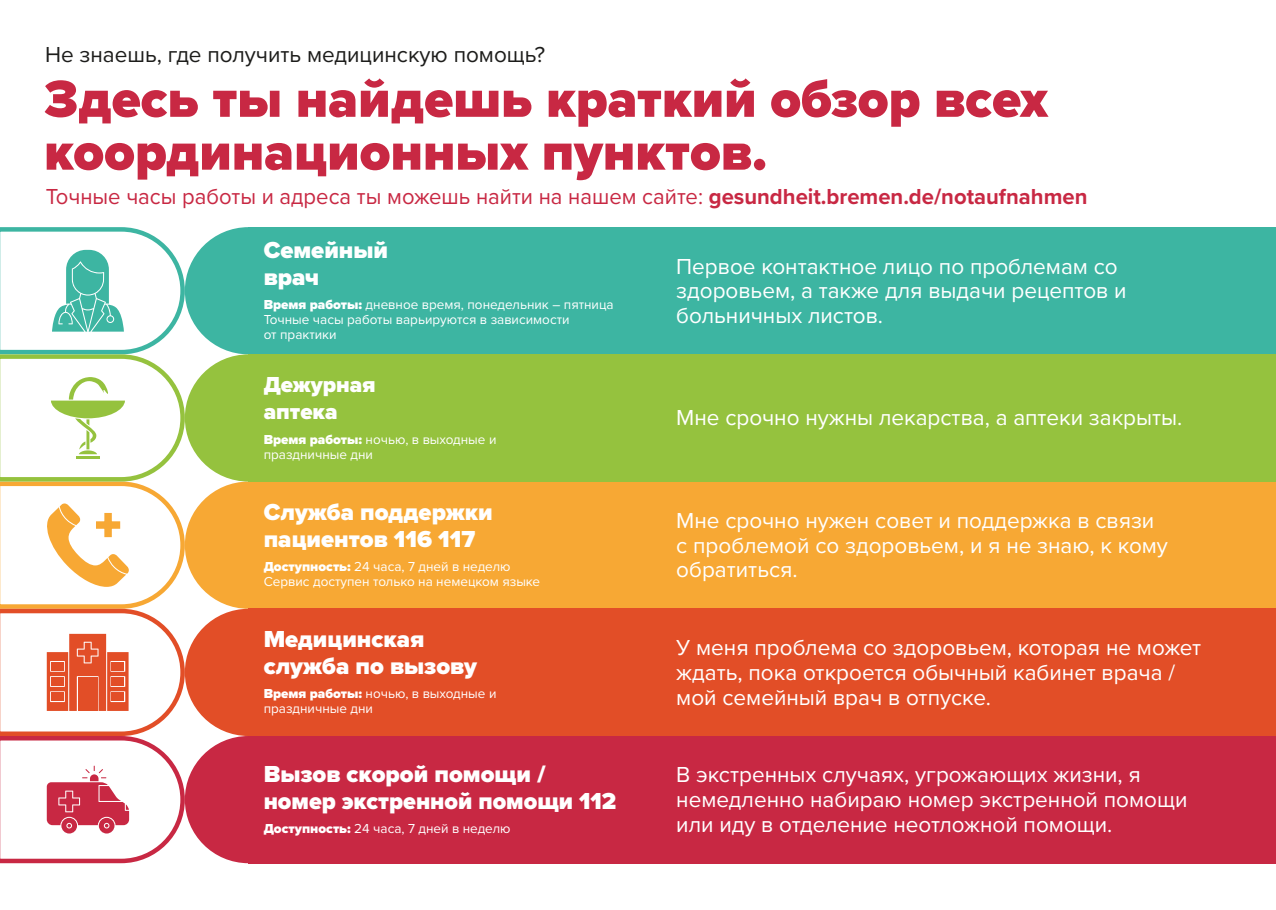
<style>
.page{position:relative;width:1276px;height:910px;background:#fff}
.page>*{position:absolute;margin:0;border:0;box-sizing:border-box;transform-origin:0 0}
.t1{font:900 54px/52.8px "Proxima Nova";color:#c82843}
.t2{font:900 24px/26.5px "Proxima Nova";color:#fff}
.t3{font:22.5px/24.8px "Proxima Nova";color:#fff}
.t4{font:22.5px "Proxima Nova";color:#c82843}
.t5{font:22.5px "Proxima Nova";color:#1d1d1b}
.t6{font:900 22.5px/26.5px "Proxima Nova";color:#fff}
.t7{font:13.5px/15px "Proxima Nova";color:#fff}
.s1{font-weight:700}
.s2{font-weight:900}
</style>
<div class="page">
<div style="left:185px;top:227px;width:127px;height:127px;background:#3db5a2;border-radius:50%"></div>
<div style="left:248px;top:227px;width:1028px;height:127px;background:#3db5a2"></div>
<div style="left:185px;top:482px;width:127px;height:127px;background:#f7a834;border-radius:50%"></div>
<div style="left:248px;top:482px;width:1028px;height:127px;background:#f7a834"></div>
<div style="left:185px;top:609px;width:127px;height:127px;background:#e24e27;border-radius:50%"></div>
<div style="left:248px;top:609px;width:1028px;height:127px;background:#e24e27"></div>
<div style="left:185px;top:736px;width:127px;height:127px;background:#c82843;border-radius:50%"></div>
<div style="left:248px;top:736px;width:1028px;height:127px;background:#c82843"></div>
<div style="left:185px;top:354px;width:127px;height:128px;background:#95c23e;border-radius:50%"></div>
<div style="left:248px;top:354px;width:1028px;height:128px;background:#95c23e"></div>
<svg style="left:0;top:227px;width:187px;height:637px"></svg>
<p class="t5" style="left:45px;top:38px;width:502px">Не знаешь, где получить медицинскую помощь?</p>
<p class="t1" style="left:44px;top:72px;width:1005px">Здесь ты найдешь краткий обзор всех координационных пунктов.</p>
<p class="t4" style="left:46px;top:180px;width:1043px">Точные часы работы и адреса ты можешь найти на нашем сайте: <span class="s1">gesundheit.bremen.de/notaufnahmen</span></p>
<p class="t2" style="left:264px;top:237px;width:126px">Семейный врач</p>
<p class="t7" style="left:264px;top:297px;width:351px"><span class="s2">Время работы:</span> дневное время, понедельник – пятница<br>Точные часы работы варьируются в зависимости<br>от практики</p>
<p class="t6" style="left:264px;top:371px;width:113px">Дежурная аптека</p>
<p class="t7" style="left:264px;top:431px;width:234px"><span class="s2">Время работы:</span> ночью, в выходные и праздничные дни</p>
<p class="t2" style="left:264px;top:499px;width:230px">Служба поддержки пациентов 116 117</p>
<p class="t7" style="left:264px;top:558px;width:278px"><span class="s2">Доступность:</span> 24 часа, 7 дней в неделю<br>Сервис доступен только на немецком языке</p>
<p class="t2" style="left:264px;top:626px;width:215px">Медицинская служба по вызову</p>
<p class="t7" style="left:264px;top:686px;width:234px"><span class="s2">Время работы:</span> ночью, в выходные и праздничные дни</p>
<p class="t2" style="left:264px;top:761px;width:354px">Вызов скорой помощи / номер экстренной помощи 112</p>
<p class="t7" style="left:264px;top:820px;width:248px"><span class="s2">Доступность:</span> 24 часа, 7 дней в неделю</p>
<p class="t3" style="left:676px;top:253px;width:452px">Первое контактное лицо по проблемам со здоровьем, а также для выдачи рецептов и больничных листов.</p>
<p class="t3" style="left:676px;top:405px;width:507px">Мне срочно нужны лекарства, а аптеки закрыты.</p>
<p class="t3" style="left:676px;top:507px;width:493px">Мне срочно нужен совет и поддержка в связи с проблемой со здоровьем, и я не знаю, к кому обратиться.</p>
<p class="t3" style="left:676px;top:634px;width:526px">У меня проблема со здоровьем, которая не может ждать, пока откроется обычный кабинет врача / мой семейный врач в отпуске.</p>
<p class="t3" style="left:676px;top:761px;width:513px">В экстренных случаях, угрожающих жизни, я немедленно набираю номер экстренной помощи или иду в отделение неотложной помощи.</p>
</div>
